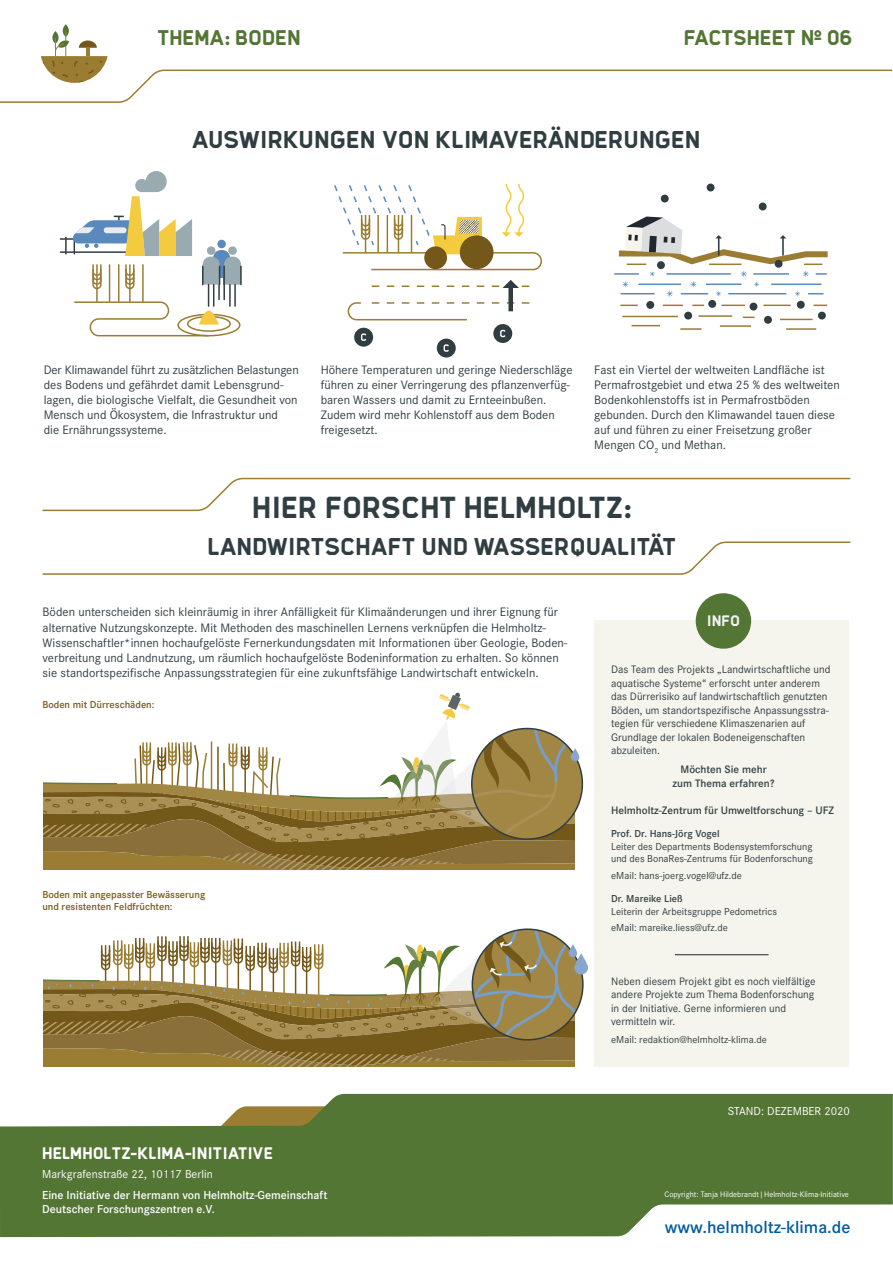
<style>
.page{position:relative;width:893px;height:1263px;background:#fff}
.page>*{position:absolute;margin:0;border:0;box-sizing:border-box;transform-origin:0 0}
.t1{font:700 30px "Hermann";color:#303e42}
.t2{font:700 24px "Hermann";letter-spacing:-.005em;color:#303e42}
.t3{font:700 21px "Hermann";color:#547634}
.t4{font:600 18px "Corporate S";color:#005d9c}
.t5{font:700 16.5px "Hermann";color:#fff}
.t6{font:700 15px "Hermann";color:#f2f3f4}
.t7{font:12.75px/15px "Corporate S";color:#303e42}
.t8{font:600 12px/13.5px "Corporate S";color:#fff}
.t9{font:12px "Corporate S";color:#fff}
.t10{font:11.25px/13.5px "Corporate S";color:#303e42}
.t11{font:600 11.25px/13.5px "Corporate S";color:#303e42;text-align:center}
.t12{font:10.5px/12.6px "Corporate S";color:#303e42}
.t13{font:600 10.5px/12px "Corporate S";color:#745819}
.t14{font:600 10.5px "Corporate S";color:#303e42}
.t15{font:8.25px "Corporate S";color:#fff}
</style>
<div class="page">
<svg style="left:42px;top:541px;width:809px;height:34px"></svg>
<svg style="left:42px;top:477px;width:809px;height:35px"></svg>
<svg style="left:0;top:1094px;width:893px;height:143px;background:#6b884f"></svg>
<div style="left:595px;top:621px;width:254px;height:446px;background:#f5f4ed"></div>
<div style="left:696px;top:593px;width:55px;height:56px;background:#547634;border-radius:50%"></div>
<svg style="left:347px;top:302px;width:183px;height:19px"></svg>
<svg style="left:334px;top:184px;width:208px;height:87px"></svg>
<div style="left:354px;top:328px;width:19px;height:19px;background:#303e42;border-radius:50%"></div>
<svg style="left:361px;top:333px;width:5px;height:8px"></svg>
<div style="left:437px;top:339px;width:19px;height:18px;background:#303e42;border-radius:50%"></div>
<svg style="left:444px;top:344px;width:5px;height:8px"></svg>
<div style="left:493px;top:324px;width:19px;height:19px;background:#303e42;border-radius:50%"></div>
<svg style="left:500px;top:330px;width:5px;height:7px"></svg>
<div style="left:508px;top:287px;width:5px;height:24px;background:#303e42"></div>
<svg style="left:372px;top:280px;width:158px;height:8px"></svg>
<hr style="left:60px;top:251px;width:75px;height:2px;background:#303e42">
<hr style="left:60px;top:238px;width:38px;height:2px;background:#303e42">
<svg style="left:65px;top:171px;width:177px;height:166px"></svg>
<svg style="left:63px;top:24px;width:6px;height:13px"></svg>
<svg style="left:0;top:31px;width:893px;height:72px"></svg>
<hr style="left:720px;top:325px;width:31px;height:2px;background:#9a7d33">
<hr style="left:680px;top:328px;width:22px;height:2px;background:#9a7d33">
<hr style="left:786px;top:328px;width:30px;height:2px;background:#9a7d33">
<div style="left:661px;top:195px;width:8px;height:8px;background:#303e42;border-radius:50%"></div>
<div style="left:759px;top:203px;width:8px;height:7px;background:#303e42;border-radius:50%"></div>
<div style="left:707px;top:184px;width:7px;height:7px;background:#303e42;border-radius:50%"></div>
<svg style="left:614px;top:217px;width:214px;height:109px"></svg>
<hr style="left:675px;top:954px;width:94px;height:1px;background:#303e42">
<svg style="left:43px;top:692px;width:539px;height:177px"></svg>
<div style="left:471px;top:728px;width:112px;height:112px;border:2px solid #303e42;border-radius:50%"></div>
<svg style="left:571px;top:748px;width:8px;height:13px"></svg>
<svg style="left:43px;top:931px;width:540px;height:135px"></svg>
<div style="left:472px;top:928px;width:112px;height:112px;border:2px solid #303e42;border-radius:50%"></div>
<svg style="left:569px;top:944px;width:8px;height:13px"></svg>
<svg style="left:574px;top:953px;width:14px;height:21px"></svg>
<h3 class="t3" style="left:158px;top:26px;width:145px">THEMA: BODEN</h3>
<h3 class="t3" style="left:684px;top:26px;width:170px">FACTSHEET № 06</h3>
<h2 class="t2" style="left:192px;top:126px;width:510px">AUSWIRKUNGEN VON KLIMAVERÄNDERUNGEN</h2>
<p class="t7" style="left:44px;top:362px;width:257px">Der Klimawandel führt zu zusätzlichen Belastungen des Bodens und gefährdet damit Lebensgrund&shy;lagen, die biologische Vielfalt, die Gesundheit von Mensch und Ökosystem, die Infrastruktur und<br>die Ernährungssysteme.</p>
<p class="t7" style="left:594px;top:362px;width:247px">Fast ein Viertel der weltweiten Landfläche ist Permafrostgebiet und etwa 25 % des weltweiten Bodenkohlenstoffs ist in Permafrostböden gebunden. Durch den Klimawandel tauen diese auf und führen zu einer Freisetzung großer Mengen CO<sub>2</sub> und Methan.</p>
<p class="t7" style="left:321px;top:362px;width:253px">Höhere Temperaturen und geringe Niederschläge führen zu einer Verringerung des pflanzenverfüg&shy;baren Wassers und damit zu Ernteeinbußen.<br>Zudem wird mehr Kohlenstoff aus dem Boden freigesetzt.</p>
<h1 class="t1" style="left:252px;top:491px;width:381px">HIER FORSCHT HELMHOLTZ:</h1>
<h2 class="t2" style="left:207px;top:533px;width:470px">LANDWIRTSCHAFT UND WASSERQUALITÄT</h2>
<p class="t7" style="left:43px;top:604px;width:526px">Böden unterscheiden sich kleinräumig in ihrer Anfälligkeit für Klimaänderungen und ihrer Eignung für alternative Nutzungskonzepte. Mit Methoden des maschinellen Lernens verknüpfen die Helmholtz-Wissenschaftler*innen hochaufgelöste Fernerkundungsdaten mit Informationen über Geologie, Boden&shy;verbreitung und Landnutzung, um räumlich hochaufgelöste Bodeninformation zu erhalten. So können sie standortspezifische Anpassungsstrategien für eine zukunftsfähige Landwirtschaft entwickeln.</p>
<p class="t13" style="left:42px;top:698px;width:114px">Boden mit Dürreschäden:</p>
<p class="t13" style="left:42px;top:888px;width:164px">Boden mit angepasster Bewässerung und resistenten Feldfrüchten:</p>
<p class="t5" style="left:42px;top:1143px;width:233px">HELMHOLTZ-KLIMA-INITIATIVE</p>
<p class="t9" style="left:42px;top:1166px;width:172px">Markgrafenstraße 22, 10117 Berlin</p>
<p class="t8" style="left:42px;top:1188px;width:287px">Eine Initiative der Hermann von Helmholtz-Gemeinschaft<br>Deutscher Forschungszentren e.V.</p>
<p class="t6" style="left:707px;top:613px;width:35px">INFO</p>
<p class="t10" style="left:611px;top:662px;width:221px">Das Team des Projekts „Landwirtschaftliche und aquatische Systeme“ erforscht unter anderem das Dürrerisiko auf landwirtschaftlich genutzten Böden, um standortspezifische Anpassungsstra&shy;tegien für verschiedene Klimaszenarien auf Grundlage der lokalen Bodeneigenschaften abzuleiten.</p>
<p class="t11" style="left:673px;top:762px;width:103px">Möchten Sie mehr zum Thema erfahren?</p>
<p class="t11" style="left:611px;top:803px;width:224px">Helmholtz-Zentrum für Umweltforschung – UFZ</p>
<p class="t14" style="left:611px;top:827px;width:110px">Prof. Dr. Hans-Jörg Vogel</p>
<p class="t12" style="left:611px;top:840px;width:203px">Leiter des Departments Bodensystemforschung und des BonaRes-Zentrums für Bodenforschung</p>
<p class="t12" style="left:611px;top:868px;width:132px">eMail: hans-joerg.vogel@ufz.de</p>
<p class="t14" style="left:611px;top:891px;width:73px">Dr. Mareike Ließ</p>
<p class="t12" style="left:611px;top:903px;width:167px;line-height:16.2px">Leiterin der Arbeitsgruppe Pedometrics eMail: mareike.liess@ufz.de</p>
<p class="t10" style="left:611px;top:974px;width:206px">Neben diesem Projekt gibt es noch vielfältige andere Projekte zum Thema Bodenforschung in der Initiative. Gerne informieren und vermitteln wir.</p>
<p class="t12" style="left:611px;top:1033px;width:157px">eMail: redaktion@helmholtz-klima.de</p>
<p class="t9" style="left:728px;top:1103px;width:124px">STAND: DEZEMBER 2020</p>
<p class="t15" style="left:664px;top:1188px;width:186px">Copyright: Tanja Hildebrandt|Helmholtz-Klima-Initiative</p>
<h3 class="t4" style="left:665px;top:1215px;width:187px">www.helmholtz-klima.de</h3>
</div>
